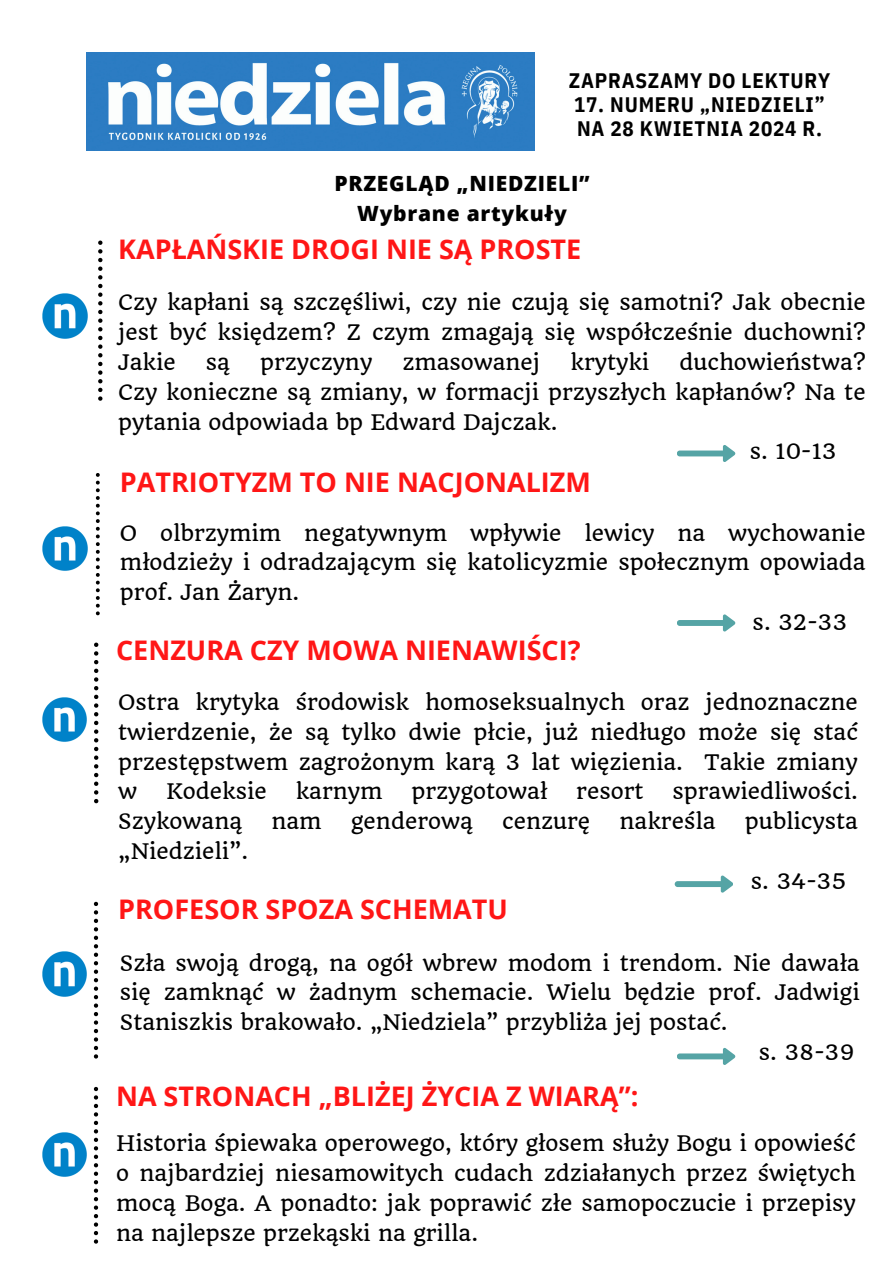
<style>
.page{position:relative;width:893px;height:1263px;background:#fff}
.page>*{position:absolute;margin:0;border:0;box-sizing:border-box;transform-origin:0 0}
.t1{font:700 27px "Open Sans";color:#ff1616}
.t2{font:800 21px/29.2px "Open Sans";letter-spacing:.035em;color:#000;text-align:center}
.t3{font:20.92px/29.8px "Quando";color:#000;text-align:justify}
.t4{font:700 20.92px/24.2px "IBM Plex Sans Cond";letter-spacing:.035em;color:#000}
</style>
<div class="page">
<img style="left:86px;top:52px;width:448px;height:98px">
<svg style="left:94px;top:902px;width:4px;height:156px"></svg>
<svg style="left:98px;top:241px;width:4px;height:160px"></svg>
<img style="left:42px;top:293px;width:46px;height:46px">
<svg style="left:96px;top:473px;width:4px;height:142px"></svg>
<img style="left:42px;top:526px;width:46px;height:45px">
<svg style="left:94px;top:1087px;width:4px;height:156px"></svg>
<svg style="left:677px;top:614px;width:58px;height:17px"></svg>
<img style="left:42px;top:951px;width:45px;height:46px">
<svg style="left:677px;top:1048px;width:58px;height:17px"></svg>
<img style="left:42px;top:1132px;width:45px;height:45px">
<svg style="left:677px;top:445px;width:58px;height:17px"></svg>
<img style="left:42px;top:697px;width:45px;height:45px">
<svg style="left:94px;top:643px;width:4px;height:160px"></svg>
<svg style="left:674px;top:875px;width:59px;height:17px"></svg>
<p class="t4" style="left:569px;top:68px;width:263px">ZAPRASZAMY DO LEKTURY</p>
<p class="t4" style="left:574px;top:92px;width:252px">17. NUMERU „NIEDZIELI”<br>NA 28 KWIETNIA 2024 R.</p>
<p class="t2" style="left:334px;top:168px;width:257px">PRZEGLĄD „NIEDZIELI”<br>Wybrane artykuły</p>
<p class="t1" style="left:118px;top:230px;width:465px">KAPŁAŃSKIE DROGI NIE SĄ PROSTE</p>
<p class="t3" style="left:118px;top:288px;width:749px">Czy kapłani są szczęśliwi, czy nie czują się samotni? Jak obecnie jest być księdzem? Z czym zmagają się współcześnie duchowni?<br>Jakie</p>
<p class="t3" style="left:118px;top:347px;width:749px;text-indent:561px">duchowieństwa?<br>Czy konieczne są zmiany, w formacji przyszłych kapłanów? Na te pytania odpowiada bp Edward Dajczak.</p>
<p class="t3" style="left:750px;top:437px;width:88px">s. 10-13</p>
<p class="t3" style="left:206px;top:347px;width:26px">są</p>
<p class="t3" style="left:260px;top:347px;width:113px">przyczyny</p>
<p class="t3" style="left:402px;top:347px;width:139px">zmasowanej</p>
<p class="t3" style="left:570px;top:347px;width:80px">krytyki</p>
<p class="t1" style="left:120px;top:463px;width:472px">PATRIOTYZM TO NIE NACJONALIZM</p>
<h2 class="t3" style="left:120px;top:518px;width:747px">O olbrzymim negatywnym wpływie lewicy na wychowanie młodzieży i odradzającym się katolicyzmie społecznym opowiada prof. Jan Żaryn.</h2>
<h3 class="t3" style="left:752px;top:607px;width:96px">s. 32-33</h3>
<p class="t1" style="left:116px;top:632px;width:466px">CENZURA CZY MOWA NIENAWIŚCI?</p>
<p class="t3" style="left:118px;top:687px;width:741px">Ostra krytyka środowisk homoseksualnych oraz jednoznaczne twierdzenie, że są tylko dwie płcie, już niedługo może się stać przestępstwem zagrożonym karą 3 lat więzienia. Takie zmiany w</p>
<p class="t3" style="left:166px;top:777px;width:102px">Kodeksie</p>
<p class="t3" style="left:296px;top:777px;width:88px">karnym</p>
<p class="t3" style="left:411px;top:777px;width:137px">przygotował</p>
<p class="t3" style="left:576px;top:777px;width:69px">resort</p>
<p class="t3" style="left:672px;top:777px;width:187px">sprawiedliwości.</p>
<p class="t3" style="left:118px;top:807px;width:125px">Szykowaną</p>
<p class="t3" style="left:271px;top:807px;width:52px">nam</p>
<p class="t3" style="left:351px;top:807px;width:124px">genderową</p>
<p class="t3" style="left:502px;top:807px;width:90px">cenzurę</p>
<p class="t3" style="left:619px;top:807px;width:97px">nakreśla</p>
<p class="t3" style="left:744px;top:807px;width:115px">publicysta</p>
<p class="t3" style="left:118px;top:836px;width:132px">„Niedzieli”.</p>
<p class="t3" style="left:751px;top:866px;width:97px">s. 34-35</p>
<p class="t1" style="left:118px;top:890px;width:391px">PROFESOR SPOZA SCHEMATU</p>
<h1 class="t3" style="left:120px;top:948px;width:741px">Szła swoją drogą, na ogół wbrew modom i trendom. Nie dawała się zamknąć w żadnym schemacie. Wielu będzie prof. Jadwigi Staniszkis brakowało. „Niedziela” przybliża jej postać.</h1>
<p class="t3" style="left:759px;top:1037px;width:97px">s. 38-39</p>
<h1 class="t1" style="left:116px;top:1077px;width:524px">NA STRONACH „BLIŻEJ ŻYCIA Z WIARĄ”:</h1>
<p class="t3" style="left:116px;top:1128px;width:741px">Historia śpiewaka operowego, który głosem służy Bogu i opowieść o najbardziej niesamowitych cudach zdziałanych przez świętych mocą Boga. A ponadto: jak poprawić złe samopoczucie i przepisy na najlepsze przekąski na grilla.</p>
</div>
